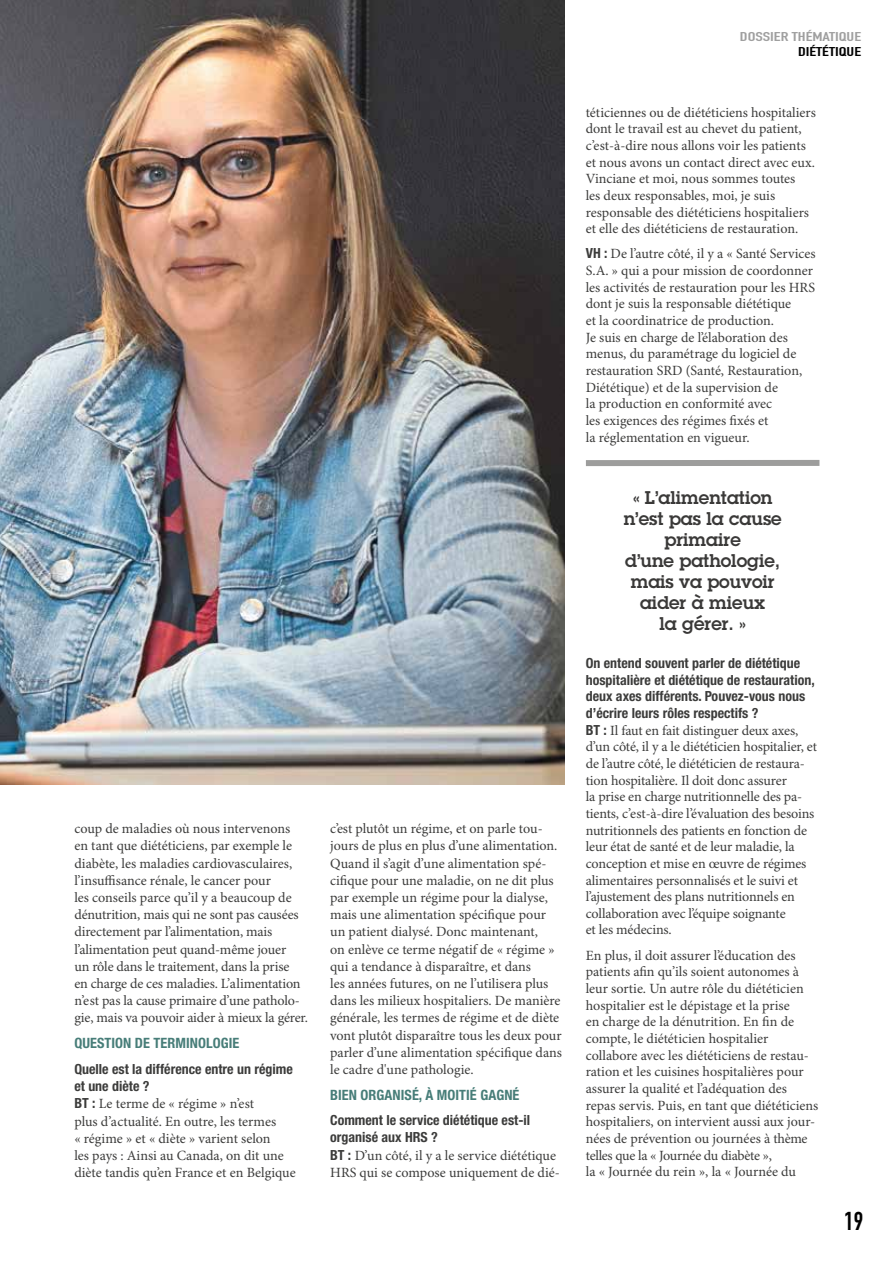
<style>
.page{position:relative;width:893px;height:1263px;background:#fff}
.page>*{position:absolute;margin:0;border:0;box-sizing:border-box;transform-origin:0 0}
.t1{font:700 25.5px "DIN Condensed";color:#000}
.t2{font:600 18px/21px "Lubalin Graph Std";color:#3a3938;text-align:center}
.t3{font:700 condensed 14.25px "Helvetica Neue LT Std";letter-spacing:.005em;color:#477d78}
.t4{font:14.1px/16.6px "Minion Pro";letter-spacing:-.005em;color:#3c3c3b}
.t5{font:700 condensed 13.95px/16.6px "Helvetica Neue LT Std";color:#3c3c3b}
.t6{font:700 12.6px "DIN Condensed";color:#9f9f9f;scale:1.45 1}
.t7{font:700 12.6px "DIN Condensed";color:#000;scale:1.45 1}
.s1{font-family:"Helvetica Neue LT Std";font-weight:700;font-stretch:condensed;font-size:13.95px}
</style>
<div class="page">
<img style="left:0;top:0;width:564px;height:784px">
<div style="left:586px;top:460px;width:233px;height:6px;background:#9d9d9c"></div>
<p class="t4" style="left:74px;top:820px;width:235px;line-height:17.2px">coup de maladies où nous intervenons<br>en tant que diététiciens, par exemple le diabète, les maladies cardiovasculaires, l’insuffisance rénale, le cancer pour<br>les conseils parce qu’il y a beaucoup de dénutrition, mais qui ne sont pas causées directement par l’alimentation, mais l’alimentation peut quand-même jouer<br>un rôle dans le traitement, dans la prise<br>en charge de ces maladies. L’alimentation n’est pas la cause primaire d’une patholo&shy;gie, mais va pouvoir aider à mieux la gérer.</p>
<p class="t3" style="left:74px;top:1034px;width:166px">QUESTION DE TERMINOLOGIE</p>
<p class="t5" style="left:74px;top:1060px;width:220px;line-height:17.2px">Quelle est la différence entre un régime et une diète ?</p>
<p class="t4" style="left:74px;top:1096px;width:223px;line-height:17.2px"><span class="s1">BT :</span> Le terme de « régime » n’est<br>plus d’actualité. En outre, les termes<br>« régime » et « diète » varient selon<br>les pays : Ainsi au Canada, on dit une diète tandis qu’en France et en Belgique</p>
<p class="t4" style="left:330px;top:820px;width:233px;line-height:17.2px">c’est plutôt un régime, et on parle tou&shy;jours de plus en plus d’une alimentation.<br>Quand il s’agit d’une alimentation spé&shy;cifique pour une maladie, on ne dit plus par exemple un régime pour la dialyse, mais une alimentation spécifique pour un patient dialysé. Donc maintenant,<br>on enlève ce terme négatif de « régime » qui a tendance à disparaître, et dans<br>les années futures, on ne l’utilisera plus dans les milieux hospitaliers. De manière générale, les termes de régime et de diète vont plutôt disparaître tous les deux pour parler d’une alimentation spécifique dans le cadre d'une pathologie.</p>
<p class="t3" style="left:330px;top:1086px;width:191px">BIEN ORGANISÉ, À MOITIÉ GAGNÉ</p>
<p class="t5" style="left:330px;top:1111px;width:202px;line-height:17.2px">Comment le service diététique est-il organisé aux HRS ?</p>
<p class="t4" style="left:330px;top:1147px;width:231px;line-height:17.2px"><span class="s1">BT :</span> D’un côté, il y a le service diététique<br>HRS qui se compose uniquement de dié-</p>
<p class="t6" style="left:740px;top:28px;width:85px">DOSSIER THÉMATIQUE</p>
<p class="t7" style="left:798px;top:43px;width:45px">DIÉTÉTIQUE</p>
<p class="t4" style="left:586px;top:104px;width:232px">téticiennes ou de diététiciens hospitaliers dont le travail est au chevet du patient, c’est-à-dire nous allons voir les patients et nous avons un contact direct avec eux.<br>Vinciane et moi, nous sommes toutes<br>les deux responsables, moi, je suis responsable des diététiciens hospitaliers et elle des diététiciens de restauration.</p>
<p class="t4" style="left:586px;top:246px;width:231px"><span class="s1">VH :</span> De l’autre côté, il y a « Santé Services S.A. » qui a pour mission de coordonner les activités de restauration pour les HRS dont je suis la responsable diététique<br>et la coordinatrice de production.<br>Je suis en charge de l’élaboration des menus, du paramétrage du logiciel de restauration SRD (Santé, Restauration, Diététique) et de la supervision de<br>la production en conformité avec<br>les exigences des régimes fixés et<br>la réglementation en vigueur.</p>
<p class="t2" style="left:624px;top:486px;width:160px">« L’alimentation n’est pas la cause primaire<br>d’une pathologie, mais va pouvoir aider à mieux<br>la gérer. »</p>
<p class="t5" style="left:586px;top:654px;width:230px">On entend souvent parler de diététique hospitalière et diététique de restauration, deux axes différents. Pouvez-vous nous d’écrire leurs rôles respectifs ?</p>
<p class="t4" style="left:586px;top:722px;width:233px"><span class="s1">BT :</span> Il faut en fait distinguer deux axes, d’un côté, il y a le diététicien hospitalier, et de l’autre côté, le diététicien de restaura&shy;tion hospitalière. Il doit donc assurer<br>la prise en charge nutritionnelle des pa&shy;tients, c’est-à-dire l’évaluation des besoins nutritionnels des patients en fonction de leur état de santé et de leur maladie, la conception et mise en œuvre de régimes alimentaires personnalisés et le suivi et l’ajustement des plans nutritionnels en collaboration avec l’équipe soignante<br>et les médecins.</p>
<p class="t4" style="left:586px;top:947px;width:234px">En plus, il doit assurer l’éducation des patients afin qu’ils soient autonomes à leur sortie. Un autre rôle du diététicien hospitalier est le dépistage et la prise<br>en charge de la dénutrition. En fin de compte, le diététicien hospitalier collabore avec les diététiciens de restau&shy;ration et les cuisines hospitalières pour assurer la qualité et l’adéquation des repas servis. Puis, en tant que diététiciens hospitaliers, on intervient aussi aux jour&shy;nées de prévention ou journées à thème telles que la « Journée du diabète »,<br>la « Journée du rein », la « Journée du</p>
<h1 class="t1" style="left:844px;top:1204px;width:20px">19</h1>
</div>
